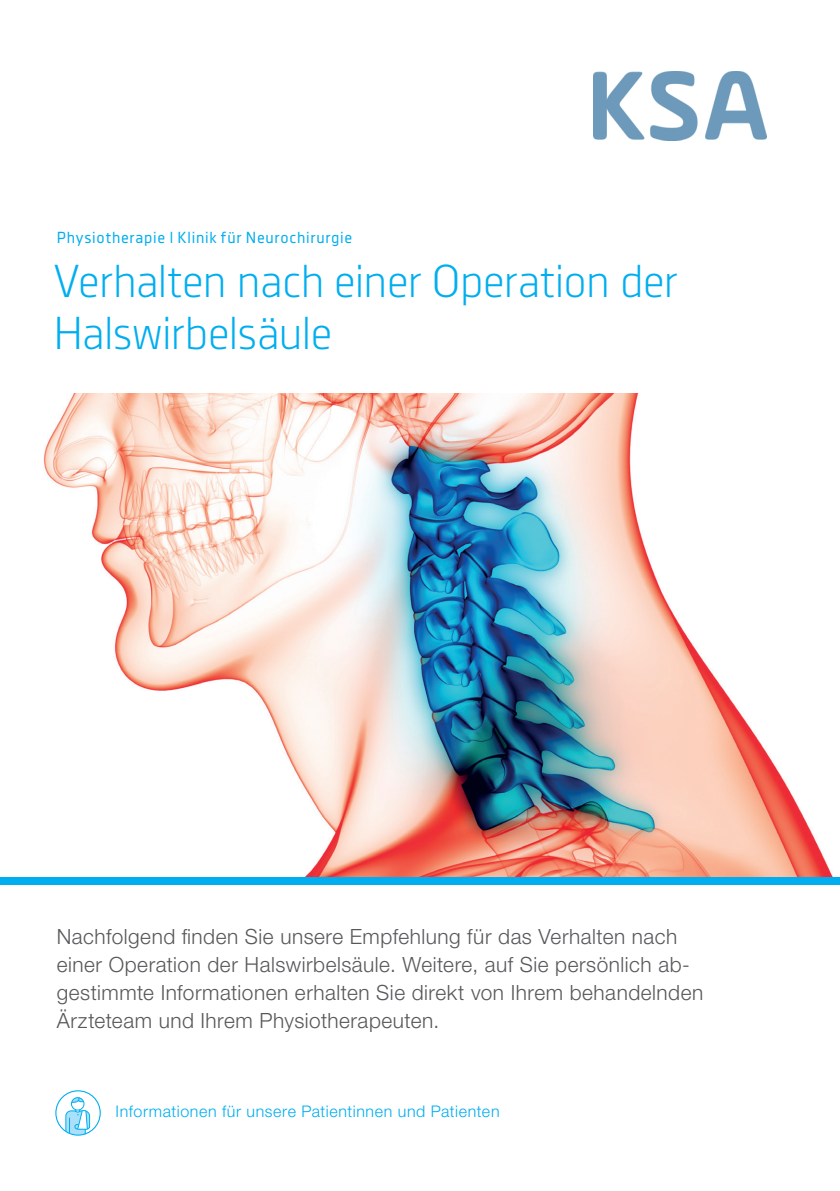
<style>
.page{position:relative;width:840px;height:1191px;background:#fff}
.page>*{position:absolute;margin:0;border:0;box-sizing:border-box;transform-origin:0 0}
.t1{font:300 46px/52px "Decima Nova";letter-spacing:-.005em;color:#00aeef}
.t2{font:300 21px/28px "Helvetica Neue LT Std";letter-spacing:.025em;color:#57585a}
.t3{font:300 16px "Helvetica Neue LT Std";letter-spacing:.04em;color:#00aeef}
.t4{font:16px "Decima Nova";letter-spacing:.045em;color:#00aeef}
</style>
<div class="page">
<img style="left:43px;top:394px;width:790px;height:483px">
<div style="left:0;top:877px;width:839px;height:7px;background:#00aeef"></div>
<div style="left:55px;top:1090px;width:46px;height:45px;border:1px solid #00aeef;border-radius:50%"></div>
<svg style="left:65px;top:1097px;width:25px;height:38px"></svg>
<img style="left:593px;top:72px;width:172px;height:68px">
<p class="t4" style="left:57px;top:228px;width:297px">Physiotherapie l Klinik für Neurochirurgie</p>
<h1 class="t1" style="left:54px;top:255px;width:625px">Verhalten nach einer Operation der<br>Halswirbelsäule</h1>
<p class="t2" style="left:57px;top:921px;width:647px">Nachfolgend finden Sie unsere Empfehlung für das Verhalten nach einer Operation der Halswirbelsäule. Weitere, auf Sie persönlich ab&shy;gestimmte Informationen erhalten Sie direkt von Ihrem behandelnden Ärzteteam und Ihrem Physiotherapeuten.</p>
<p class="t3" style="left:116px;top:1101px;width:385px">Informationen für unsere Patientinnen und Patienten</p>
</div>
